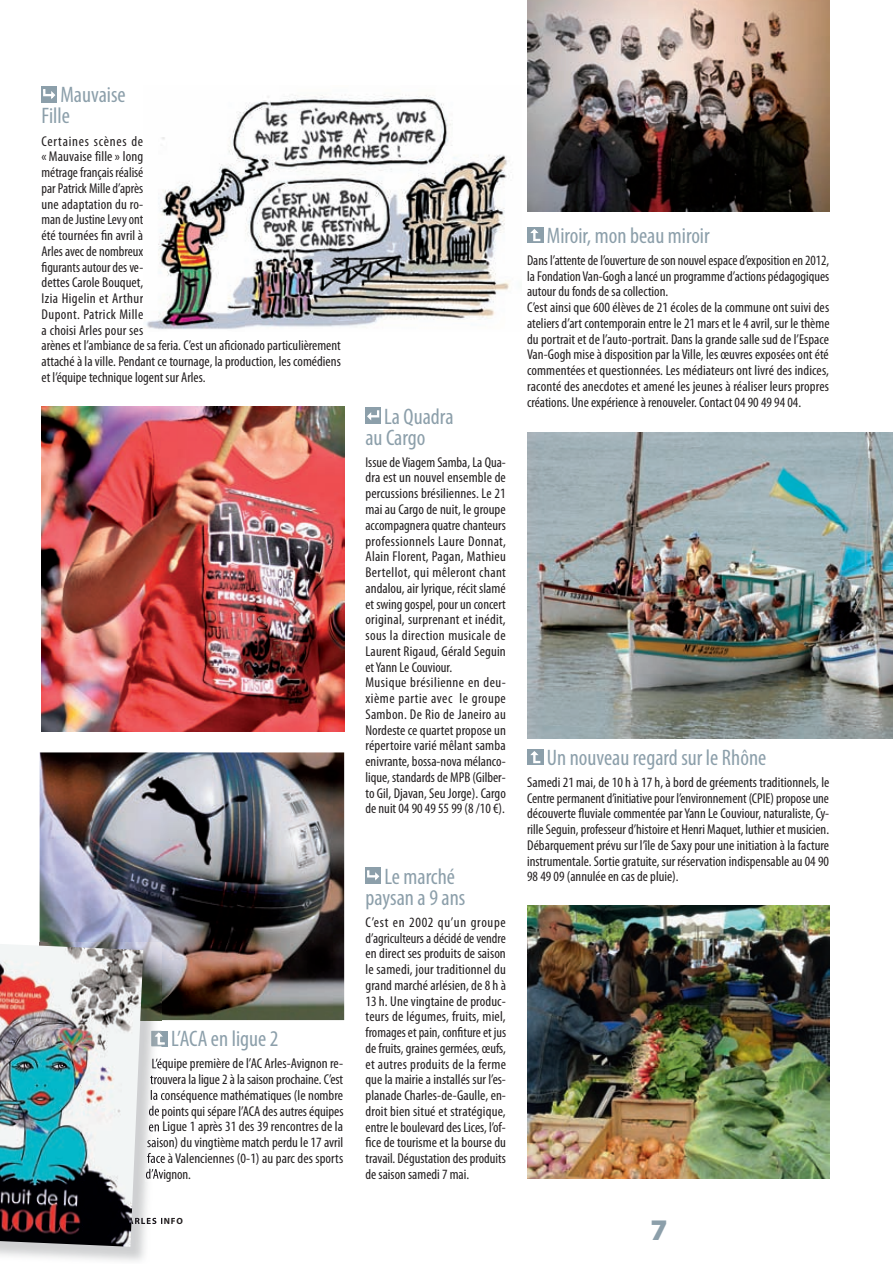
<style>
.page{position:relative;width:893px;height:1264px;background:#fff}
.page>*{position:absolute;margin:0;border:0;box-sizing:border-box;transform-origin:0 0}
.t1{font:900 30px "Myriad Pro";color:#8c9faa}
.t2{font:condensed 22.5px/21px "Myriad Pro";color:#8c9faa}
.t3{font:condensed 14.25px/15.8px "Myriad Pro";color:#231f20}
</style>
<div class="page">
<div style="left:527px;top:749px;width:16px;height:15px;background:#8c9faa"></div>
<svg style="left:530px;top:751px;width:10px;height:12px"></svg>
<div style="left:42px;top:86px;width:15px;height:16px;background:#8c9faa"></div>
<svg style="left:43px;top:89px;width:12px;height:10px"></svg>
<div style="left:365px;top:407px;width:16px;height:16px;background:#8c9faa"></div>
<svg style="left:367px;top:410px;width:12px;height:10px"></svg>
<div style="left:365px;top:867px;width:16px;height:16px;background:#8c9faa"></div>
<svg style="left:367px;top:870px;width:12px;height:10px"></svg>
<div style="left:527px;top:227px;width:16px;height:16px;background:#8c9faa"></div>
<svg style="left:530px;top:229px;width:10px;height:12px"></svg>
<img style="left:42px;top:406px;width:302px;height:325px">
<img style="left:527px;top:0;width:302px;height:211px">
<img style="left:146px;top:94px;width:364px;height:236px">
<img style="left:527px;top:432px;width:365px;height:306px">
<img style="left:527px;top:905px;width:302px;height:273px">
<div style="left:151px;top:1030px;width:17px;height:16px;background:#8c9faa"></div>
<img style="left:40px;top:752px;width:304px;height:267px">
<img style="left:0;top:942px;width:161px;height:319px">
<img style="left:143px;top:1217px;width:18px;height:6px">
<img style="left:151px;top:1030px;width:10px;height:16px">
<svg style="left:154px;top:1032px;width:11px;height:12px"></svg>
<svg style="left:149px;top:1058px;width:12px;height:76px"></svg>
<img style="left:147px;top:1137px;width:14px;height:12px">
<img style="left:147px;top:1152px;width:14px;height:13px">
<img style="left:146px;top:1168px;width:15px;height:13px">
<img style="left:40px;top:942px;width:121px;height:77px">
<img style="left:0;top:943px;width:143px;height:303px">
<h2 class="t2" style="left:42px;top:84px;width:86px;text-indent:19px">Mauvaise<br>Fille</h2>
<p class="t3" style="left:42px;top:133px;width:301px">Certaines scènes de<br>« Mauvaise fille» long<br>métrage français réalisé<br>par Patrick Mille d’après<br>une adaptation du ro-<br>man de Justine Levy ont<br>été tournées fin avril à<br>Arles avec de nombreux<br>figurants autour des ve-<br>dettes Carole Bouquet,<br>Izia Higelin et Arthur<br>Dupont. Patrick Mille<br>a choisi Arles pour ses<br>arènes et l’ambiance de sa feria. C’est un aficionado particulièrement attaché à la ville. Pendant ce tournage, la production, les comédiens et l’équipe technique logent sur Arles.</p>
<h2 class="t2" style="left:171px;top:1027px;width:109px">L’ACA en ligue 2</h2>
<p class="t3" style="left:151px;top:1055px;width:193px">L’équipe première de l’AC Arles-Avignon re-</p>
<p class="t3" style="left:150px;top:1071px;width:195px">trouvera la ligue 2 à la saison prochaine. C’est</p>
<p class="t3" style="left:150px;top:1086px;width:195px">la conséquence mathématiques (le nombre</p>
<p class="t3" style="left:148px;top:1102px;width:196px">de points qui sépare l’ACA des autres équipes</p>
<p class="t3" style="left:148px;top:1118px;width:196px">en Ligue 1 après 31 des 39 rencontres de la</p>
<p class="t3" style="left:147px;top:1134px;width:198px">saison) du vingtième match perdu le 17 avril</p>
<p class="t3" style="left:147px;top:1149px;width:198px">face à Valenciennes (0-1) au parc des sports</p>
<p class="t3" style="left:145px;top:1165px;width:47px">d’Avignon.</p>
<h2 class="t2" style="left:365px;top:405px;width:90px;text-indent:19px">La Quadra au Cargo</h2>
<p class="t3" style="left:365px;top:454px;width:142px">Issue de Viagem Samba, La Qua&shy;dra est un nouvel ensemble de percussions brésiliennes. Le 21 mai au Cargo de nuit, le groupe accompagnera quatre chanteurs professionnels Laure Donnat,<br>Alain Florent, Pagan, Mathieu<br>Bertellot, qui mêleront chant andalou, air lyrique, récit slamé et swing gospel, pour un concert original, surprenant et inédit, sous la direction musicale de<br>Laurent Rigaud, Gérald Seguin et Yann Le Couviour.<br>Musique brésilienne en deu&shy;xième partie avec le groupe<br>Sambon. De Rio de Janeiro au<br>Nordeste ce quartet propose un répertoire varié mêlant samba enivrante, bossa-nova mélanco&shy;lique, standards de MPB (Gilber&shy;to Gil, Djavan, Seu Jorge). Cargo de nuit 04 90 49 55 99 (8 /10 €).</p>
<h2 class="t2" style="left:365px;top:865px;width:101px;text-align:center">Le marché paysan a 9 ans</h2>
<p class="t3" style="left:365px;top:913px;width:142px;text-align:justify">C’est en 2002 qu’un groupe d’agriculteurs a décidé de vendre en direct ses produits de saison le samedi, jour traditionnel du grand marché arlésien, de 8 h à 13 h. Une vingtaine de produc&shy;teurs de légumes, fruits, miel, fromages et pain, confiture et jus de fruits, graines germées, œufs, et autres produits de la ferme que la mairie a installés sur l’es&shy;planade Charles-de-Gaulle, en&shy;droit bien situé et stratégique, entre le boulevard des Lices, l’of&shy;fice de tourisme et la bourse du travail. Dégustation des produits de saison samedi 7 mai.</p>
<h2 class="t2" style="left:547px;top:224px;width:164px">Miroir, mon beau miroir</h2>
<p class="t3" style="left:527px;top:252px;width:304px">Dans l’attente de l’ouverture de son nouvel espace d’exposition en 2012, la Fondation Van-Gogh a lancé un programme d’actions pédagogiques autour du fonds de sa collection.<br>C’est ainsi que 600 élèves de 21 écoles de la commune ont suivi des ateliers d’art contemporain entre le 21 mars et le 4 avril, sur le thème du portrait et de l’auto-portrait. Dans la grande salle sud de l’Espace Van-Gogh mise à disposition par la Ville, les œuvres exposées ont été commentées et questionnées. Les médiateurs ont livré des indices, raconté des anecdotes et amené les jeunes à réaliser leurs propres créations. Une expérience à renouveler. Contact 04 90 49 94 04.</p>
<h2 class="t2" style="left:547px;top:746px;width:221px">Un nouveau regard sur le Rhône</h2>
<p class="t3" style="left:527px;top:774px;width:304px;text-align:justify">Samedi 21 mai, de 10 h à 17 h, à bord de gréements traditionnels, le Centre permanent d’initiative pour l’environnement (CPIE) propose une découverte fluviale commentée par Yann Le Couviour, naturaliste, Cy&shy;rille Seguin, professeur d’histoire et Henri Maquet, luthier et musicien.<br>Débarquement prévu sur l’île de Saxy pour une initiation à la facture instrumentale. Sortie gratuite, sur réservation indispensable au 04 90<br>98 49 09 (annulée en cas de pluie).</p>
<h1 class="t1" style="left:650px;top:1212px;width:19px">7</h1>
</div>
